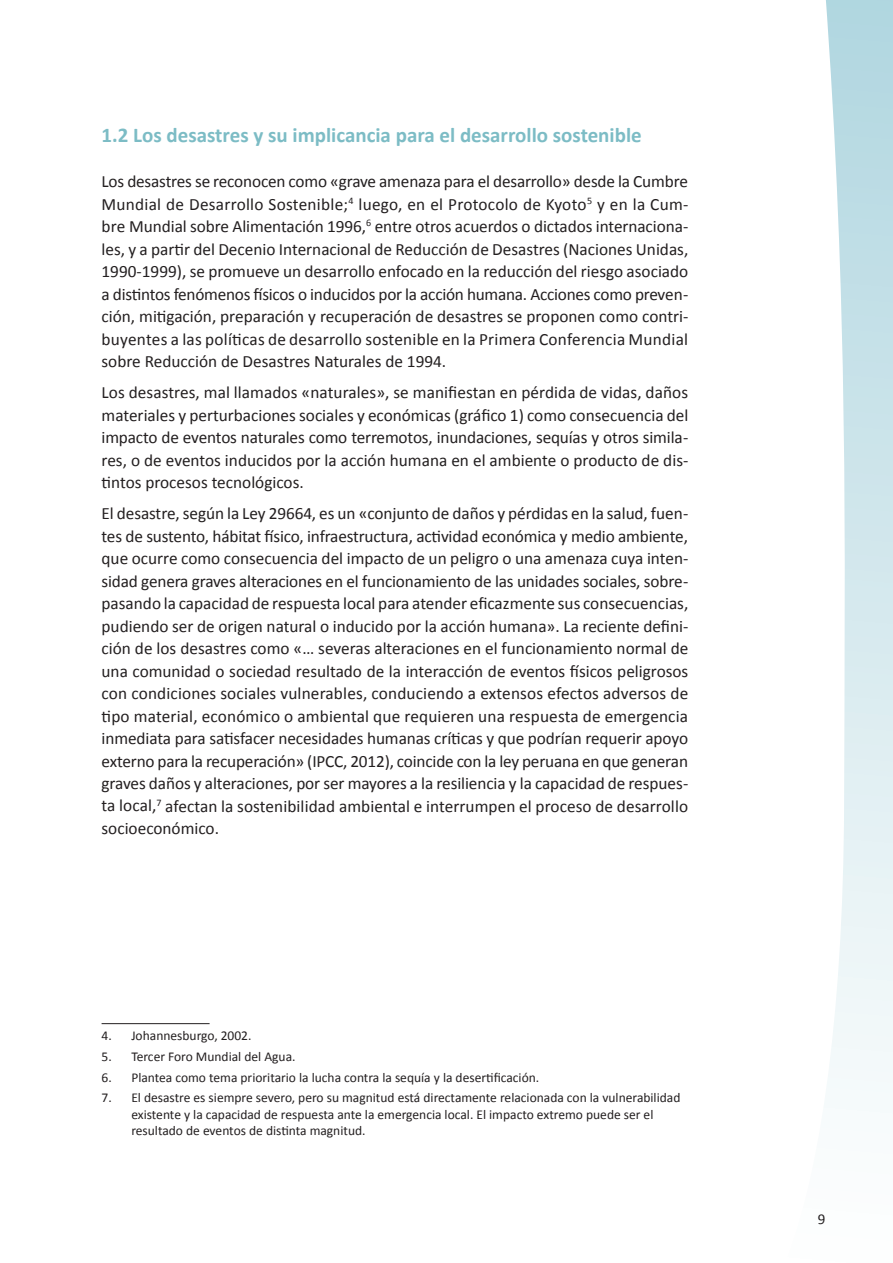
<style>
.page{position:relative;width:893px;height:1263px;background:#fff}
.page>*{position:absolute;margin:0;border:0;box-sizing:border-box;transform-origin:0 0}
.t1{font:700 21px "Calibri";color:#7cbcc5}
.t2{font:17.25px/22.5px "Calibri";color:#231f20;text-align:justify}
.t3{font:15px "Calibri";color:#231f20}
.t4{font:13.5px/16.5px "Calibri";color:#231f20}
</style>
<div class="page">
<svg style="left:826px;top:0;width:67px;height:1093px"></svg>
<hr style="left:102px;top:1023px;width:108px;height:1px;background:#231f20">
<p class="t1" style="left:102px;top:122px;width:542px">1.2 Los desastres y su implicancia para el desarrollo sostenible</p>
<p class="t2" style="left:102px;top:169px;width:588px">Los desastres se reconocen como «grave amenaza para el desarrollo» desde la Cumbre Mundial de Desarrollo Sostenible;<sup>4</sup> luego, en el Protocolo de Kyoto<sup>5</sup> y en la Cum&shy;bre Mundial sobre Alimentación 1996,<sup>6</sup> entre otros acuerdos o dictados internaciona&shy;les, y a partir del Decenio Internacional de Reducción de Desastres (Naciones Unidas, 1990-1999), se promueve un desarrollo enfocado en la reducción del riesgo asociado a distintos fenómenos físicos o inducidos por la acción humana. Acciones como preven&shy;ción, mitigación, preparación y recuperación de desastres se proponen como contri&shy;buyentes a las políticas de desarrollo sostenible en la Primera Conferencia Mundial sobre Reducción de Desastres Naturales de 1994.</p>
<p class="t2" style="left:102px;top:380px;width:588px">Los desastres, mal llamados «naturales», se manifiestan en pérdida de vidas, daños materiales y perturbaciones sociales y económicas (gráfico 1) como consecuencia del impacto de eventos naturales como terremotos, inundaciones, sequías y otros simila&shy;res, o de eventos inducidos por la acción humana en el ambiente o producto de dis&shy;tintos procesos tecnológicos.</p>
<p class="t2" style="left:102px;top:501px;width:588px">El desastre, según la Ley 29664, es un «conjunto de daños y pérdidas en la salud, fuen&shy;tes de sustento, hábitat físico, infraestructura, actividad económica y medio ambiente, que ocurre como consecuencia del impacto de un peligro o una amenaza cuya inten&shy;sidad genera graves alteraciones en el funcionamiento de las unidades sociales, sobre&shy;pasando la capacidad de respuesta local para atender eficazmente sus consecuencias, pudiendo ser de origen natural o inducido por la acción humana». La reciente defini&shy;ción de los desastres como «… severas alteraciones en el funcionamiento normal de una comunidad o sociedad resultado de la interacción de eventos físicos peligrosos con condiciones sociales vulnerables, conduciendo a extensos efectos adversos de tipo material, económico o ambiental que requieren una respuesta de emergencia inmediata para satisfacer necesidades humanas críticas y que podrían requerir apoyo externo para la recuperación» (IPCC, 2012), coincide con la ley peruana en que generan graves daños y alteraciones, por ser mayores a la resiliencia y la capacidad de respues&shy;ta local,<sup>7</sup> afectan la sostenibilidad ambiental e interrumpen el proceso de desarrollo socioeconómico.</p>
<p class="t4" style="left:102px;top:1027px;width:151px">4. Johannesburgo, 2002.</p>
<p class="t4" style="left:102px;top:1047px;width:195px">5. Tercer Foro Mundial del Agua.</p>
<p class="t4" style="left:102px;top:1068px;width:439px">6. Plantea como tema prioritario la lucha contra la sequía y la desertificación.</p>
<p class="t4" style="left:131px;top:1089px;width:551px;text-indent:-30px">7. El desastre es siempre severo, pero su magnitud está directamente relacionada con la vulnerabilidad existente y la capacidad de respuesta ante la emergencia local. El impacto extremo puede ser el resultado de eventos de distinta magnitud.</p>
<p class="t3" style="left:818px;top:1210px;width:9px">9</p>
</div>
